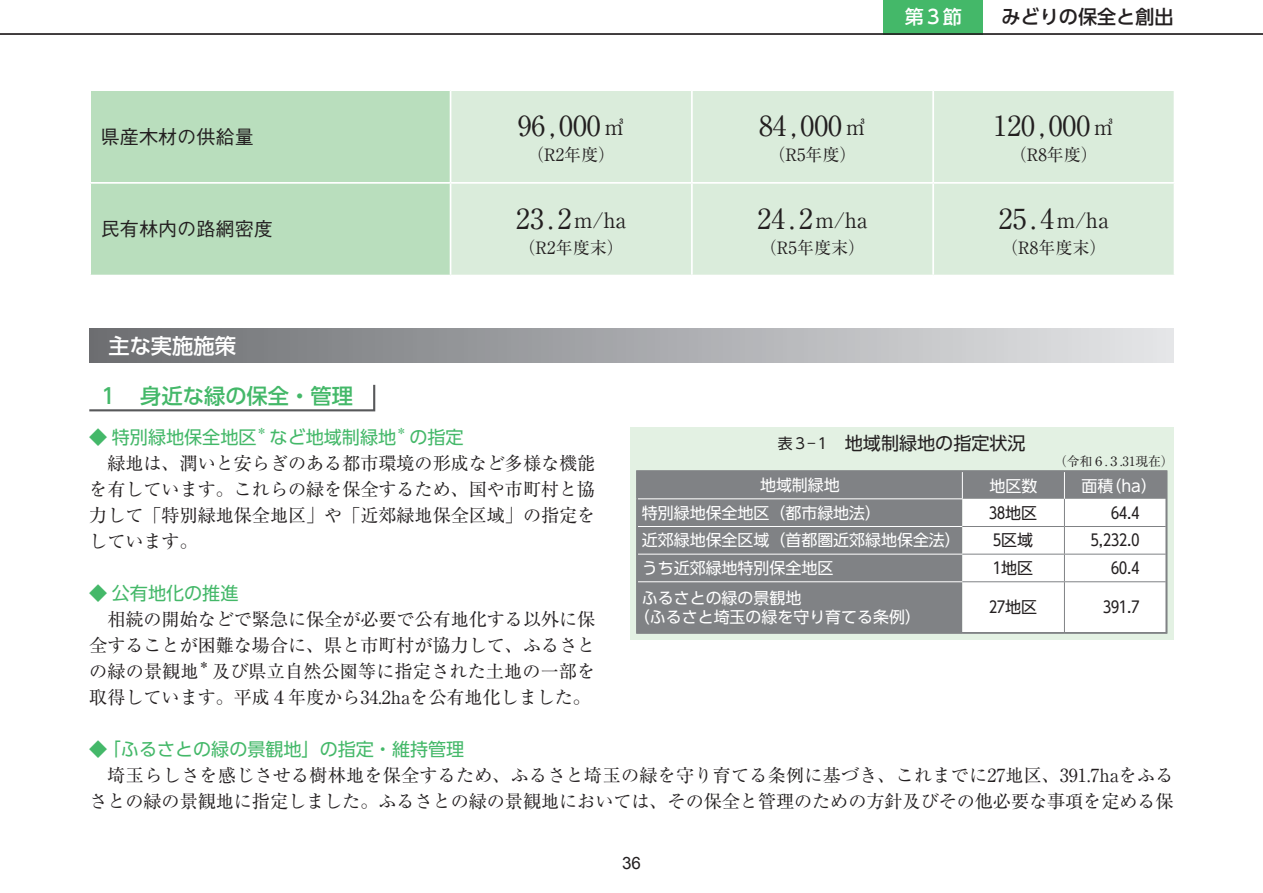
<style>
.page{position:relative;width:1263px;height:893px;background:#fff}
.page>*{position:absolute;margin:0;border:0;box-sizing:border-box;transform-origin:0 0}
.t1{font:27.6px "Ryumin Pro";color:#231f20}
.t2{font:500 21.3px "UD Shin Go Pro";color:#44b869}
.t3{font:500 21.3px "UD Shin Go Pro";color:#fff}
.t4{font:500 19.2px "Gothic BBB Pro";color:#231f20}
.t5{font:500 19.2px "UD Shin Go Pro";color:#231f20}
.t6{font:500 19.2px "UD Shin Go Pro";color:#fff}
.t7{font:18px/26.1px "Ryumin Pro";color:#231f20;text-align:justify}
.t8{font:18px "UD Shin Go Pro";color:#44b869}
.t9{font:18px "UD Shin Go Pro";color:#231f20}
.t10{font:16.95px "Ryumin Pro";color:#231f20}
.t11{font:16.95px "Arial";color:#231f20}
.t12{font:15.9px/19.2px "UD Shin Go Pro";color:#fff}
.t13{font:15.9px "UD Shin Go Pro";color:#231f20}
.t14{font:12.75px "Ryumin Pro";color:#231f20}
.t15{font:10.5px "UD Shin Go Pro";color:#44b869}
.t16{font:10.5px "Ryumin Pro";color:#231f20}
.s1{font-size:21.3px}
.s2{font-family:"Ryumin Pro"}
.s3{font-size:14.85px}
</style>
<div class="page">
<div style="left:883px;top:0;width:100px;height:34px;background:#44b869"></div>
<hr style="left:0;top:33px;width:1263px;height:2px;background:#231f20">
<div style="left:89px;top:329px;width:1085px;height:34px;background:linear-gradient(to right,#6b6d70,#e4e5e7)"></div>
<svg style="left:89px;top:384px;width:287px;height:28px"></svg>
<div style="left:91px;top:91px;width:359px;height:184px;background:#b9debd"></div>
<div style="left:451px;top:91px;width:723px;height:184px;background:#daecdb"></div>
<hr style="left:691px;top:91px;width:2px;height:91px;background:#fff">
<hr style="left:932px;top:91px;width:2px;height:91px;background:#fff">
<hr style="left:89px;top:182px;width:361px;height:2px;background:#fff">
<hr style="left:450px;top:182px;width:242px;height:2px;background:#fff">
<hr style="left:692px;top:182px;width:241px;height:2px;background:#fff">
<hr style="left:691px;top:184px;width:2px;height:91px;background:#fff">
<hr style="left:933px;top:182px;width:242px;height:2px;background:#fff">
<hr style="left:932px;top:184px;width:2px;height:91px;background:#fff">
<div style="left:630px;top:428px;width:544px;height:212px;background:#e3f1e3"></div>
<svg style="left:638px;top:472px;width:528px;height:160px;background:#a9abad"></svg>
<hr style="left:636px;top:498px;width:327px;height:1px;background:#fff">
<hr style="left:636px;top:470px;width:531px;height:2px;background:#808285">
<hr style="left:636px;top:472px;width:2px;height:160px;background:#808285">
<hr style="left:1166px;top:472px;width:1px;height:160px;background:#808285">
<hr style="left:636px;top:632px;width:531px;height:2px;background:#808285">
<p class="t6" style="left:905px;top:1px;width:59px">第３節</p>
<p class="t5" style="left:1001px;top:1px;width:174px">みどりの保全と創出</p>
<p class="t4" style="left:101px;top:121px;width:155px">県産木材の供給量</p>
<h1 class="t1" style="left:518px;top:104px;width:108px">９６,０００<span class="s1">㎥</span></h1>
<p class="t10" style="left:527px;top:141px;width:90px">（R２年度）</p>
<p class="t4" style="left:101px;top:214px;width:174px">民有林内の路網密度</p>
<h1 class="t1" style="left:516px;top:197px;width:111px">２３.２<span class="s1">m/ha</span></h1>
<p class="t10" style="left:519px;top:234px;width:107px">（R２年度末）</p>
<h1 class="t1" style="left:759px;top:104px;width:108px">８４,０００<span class="s1">㎥</span></h1>
<p class="t10" style="left:768px;top:141px;width:90px">（R５年度）</p>
<h1 class="t1" style="left:757px;top:197px;width:111px">２４.２<span class="s1">m/ha</span></h1>
<p class="t10" style="left:760px;top:234px;width:107px">（R５年度末）</p>
<h1 class="t1" style="left:993px;top:104px;width:122px">１２０,０００<span class="s1">㎥</span></h1>
<p class="t10" style="left:1010px;top:141px;width:90px">（R８年度）</p>
<h1 class="t1" style="left:999px;top:197px;width:111px">２５.４<span class="s1">m/ha</span></h1>
<p class="t10" style="left:1001px;top:234px;width:107px">（R８年度末）</p>
<p class="t3" style="left:108px;top:328px;width:129px">主な実施施策</p>
<p class="t2" style="left:98px;top:378px;width:257px">１　身近な緑の保全・管理</p>
<p class="t8" style="left:89px;top:422px;width:169px"><span class="s2">◆</span> 特別緑地保全地区</p>
<p class="t15" style="left:256px;top:422px;width:12px">＊</p>
<p class="t8" style="left:270px;top:422px;width:128px">など地域制緑地</p>
<p class="t15" style="left:396px;top:422px;width:12px">＊</p>
<p class="t8" style="left:409px;top:422px;width:56px">の指定</p>
<p class="t7" style="left:89px;top:449px;width:507px">　緑地は、潤いと安らぎのある都市環境の形成など多様な機能を有しています。これらの緑を保全するため、国や市町村と協力して「特別緑地保全地区」や「近郊緑地保全区域」の指定をしています。</p>
<p class="t8" style="left:89px;top:579px;width:151px"><span class="s2">◆</span> 公有地化の推進</p>
<p class="t7" style="left:89px;top:605px;width:507px">　相続の開始などで緊急に保全が必要で公有地化する以外に保全することが困難な場合に、県と市町村が協力して、ふるさとの緑の景観地</p>
<p class="t16" style="left:199px;top:657px;width:12px">＊</p>
<p class="t7" style="left:89px;top:657px;width:507px;text-align:right">及び県立自然公園等に指定された土地の一部を<br>取得しています。平成４年度から３４.２haを公有地化しました。</p>
<p class="t9" style="left:778px;top:429px;width:249px"><span class="s3">表３―１　</span>地域制緑地の指定状況</p>
<p class="t14" style="left:1054px;top:451px;width:121px">（令和６.３.３１現在）</p>
<p class="t12" style="left:760px;top:475px;width:81px">地域制緑地</p>
<p class="t12" style="left:989px;top:475px;width:49px">地区数</p>
<p class="t12" style="left:1081px;top:475px;width:77px">面積（ha）</p>
<p class="t12" style="left:642px;top:503px;width:241px">特別緑地保全地区（都市緑地法）</p>
<p class="t13" style="left:989px;top:500px;width:49px">３８地区</p>
<p class="t13" style="left:1111px;top:500px;width:30px">６４.４</p>
<p class="t12" style="left:642px;top:530px;width:320px">近郊緑地保全区域（首都圏近郊緑地保全法）</p>
<p class="t13" style="left:993px;top:527px;width:41px">５区域</p>
<p class="t13" style="left:1091px;top:527px;width:50px">５,２３２.０</p>
<p class="t12" style="left:642px;top:558px;width:193px">うち近郊緑地特別保全地区</p>
<p class="t13" style="left:993px;top:555px;width:41px">１地区</p>
<p class="t13" style="left:1111px;top:555px;width:30px">６０.４</p>
<p class="t12" style="left:634px;top:587px;width:289px;text-indent:8px">ふるさとの緑の景観地<br>（ふるさと埼玉の緑を守り育てる条例）</p>
<p class="t13" style="left:989px;top:594px;width:49px">２７地区</p>
<p class="t13" style="left:1103px;top:594px;width:38px">３９１.７</p>
<p class="t8" style="left:89px;top:735px;width:376px"><span class="s2">◆</span>「ふるさとの緑の景観地」の指定・維持管理</p>
<p class="t7" style="left:89px;top:761px;width:1086px">　埼玉らしさを感じさせる樹林地を保全するため、ふるさと埼玉の緑を守り育てる条例に基づき、これまでに２７地区、３９１.７haをふるさとの緑の景観地に指定しました。ふるさとの緑の景観地においては、その保全と管理のための方針及びその他必要な事項を定める保</p>
<p class="t11" style="left:622px;top:852px;width:20px">36</p>
</div>
